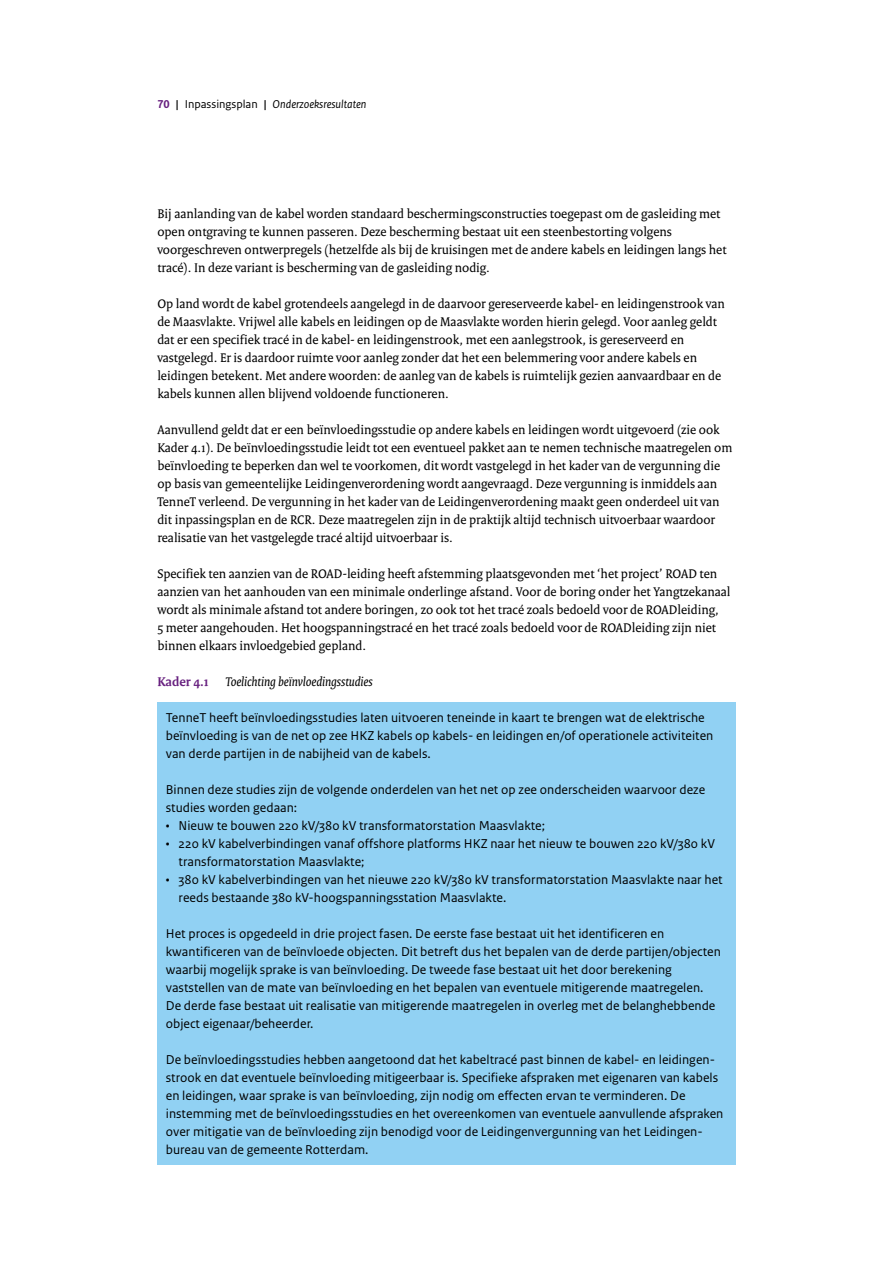
<style>
.page{position:relative;width:893px;height:1263px;background:#fff}
.page>*{position:absolute;margin:0;border:0;box-sizing:border-box;transform-origin:0 0}
.Broodtekst_Serif{font:13.5px/18px "Rijksoverheid Serif";color:#000}
.KADER_PLAT_ARCEER{font:13.5px/18px "Rijksoverheid Sans Text";color:#000}
.Figuur_titel{font:italic 13.5px "Rijksoverheid Serif";color:#000}
.Broodtekst_Serif-2{font:italic 12px "Rijksoverheid Sans Text";color:#000}
.s1{font-weight:700;font-style:normal;color:#67207f}
.s2{font-weight:700;font-style:normal}
.s3{font-style:normal}
</style>
<div class="page">
<div style="left:157px;top:702px;width:579px;height:67px;background:#91d1f3"></div>
<div style="left:157px;top:756px;width:579px;height:31px;background:#91d1f3"></div>
<div style="left:157px;top:774px;width:579px;height:49px;background:#91d1f3"></div>
<div style="left:157px;top:810px;width:579px;height:31px;background:#91d1f3"></div>
<div style="left:157px;top:828px;width:579px;height:49px;background:#91d1f3"></div>
<div style="left:157px;top:864px;width:579px;height:49px;background:#91d1f3"></div>
<div style="left:157px;top:900px;width:579px;height:31px;background:#91d1f3"></div>
<div style="left:157px;top:918px;width:579px;height:121px;background:#91d1f3"></div>
<div style="left:157px;top:1026px;width:579px;height:31px;background:#91d1f3"></div>
<div style="left:157px;top:1044px;width:579px;height:121px;background:#91d1f3"></div>
<p class="Broodtekst_Serif-2" style="left:157px;top:97px;width:211px"><span class="s1">70</span> <span class="s2">|</span> <span class="s3">Inpassingsplan</span> <span class="s2">|</span> Onderzoeksresultaten</p>
<p class="Broodtekst_Serif" style="left:157px;top:204px;width:571px">Bij aanlanding van de kabel worden standaard beschermingsconstructies toegepast om de gasleiding met open ontgraving te kunnen passeren. Deze bescherming bestaat uit een steenbestorting volgens voorgeschreven ontwerpregels (hetzelfde als bij de kruisingen met de andere kabels en leidingen langs het tracé). In deze variant is bescherming van de gasleiding nodig.</p>
<p class="Broodtekst_Serif" style="left:157px;top:294px;width:569px">Op land wordt de kabel grotendeels aangelegd in de daarvoor gereserveerde kabel- en leidingenstrook van de Maasvlakte. Vrijwel alle kabels en leidingen op de Maasvlakte worden hierin gelegd. Voor aanleg geldt dat er een specifiek tracé in de kabel- en leidingenstrook, met een aanlegstrook, is gereserveerd en vastgelegd. Er is daardoor ruimte voor aanleg zonder dat het een belemmering voor andere kabels en leidingen betekent. Met andere woorden: de aanleg van de kabels is ruimtelijk gezien aanvaardbaar en de kabels kunnen allen blijvend voldoende functioneren.</p>
<p class="Broodtekst_Serif" style="left:157px;top:420px;width:577px">Aanvullend geldt dat er een beïnvloedingsstudie op andere kabels en leidingen wordt uitgevoerd (zie ook Kader 4.1). De beïnvloedingsstudie leidt tot een eventueel pakket aan te nemen technische maatregelen om beïnvloeding te beperken dan wel te voorkomen, dit wordt vastgelegd in het kader van de vergunning die op basis van gemeentelijke Leidingenverordening wordt aangevraagd. Deze vergunning is inmiddels aan TenneT verleend. De vergunning in het kader van de Leidingenverordening maakt geen onderdeel uit van dit inpassingsplan en de RCR. Deze maatregelen zijn in de praktijk altijd technisch uitvoerbaar waardoor realisatie van het vastgelegde tracé altijd uitvoerbaar is.</p>
<p class="Broodtekst_Serif" style="left:157px;top:564px;width:575px">Specifiek ten aanzien van de ROAD-leiding heeft afstemming plaatsgevonden met ‘het project’ ROAD ten aanzien van het aanhouden van een minimale onderlinge afstand. Voor de boring onder het Yangtzekanaal wordt als minimale afstand tot andere boringen, zo ook tot het tracé zoals bedoeld voor de ROADleiding,<br>5 meter aangehouden. Het hoogspanningstracé en het tracé zoals bedoeld voor de ROADleiding zijn niet binnen elkaars invloedgebied gepland.</p>
<p class="Figuur_titel" style="left:157px;top:673px;width:217px"><span class="s1">Kader 4.1</span> Toelichting beïnvloedingsstudies</p>
<p class="KADER_PLAT_ARCEER" style="left:166px;top:709px;width:549px">TenneT heeft beïnvloedingsstudies laten uitvoeren teneinde in kaart te brengen wat de elektrische beïnvloeding is van de net op zee HKZ kabels op kabels- en leidingen en/of operationele activiteiten van derde partijen in de nabijheid van de kabels.</p>
<p class="KADER_PLAT_ARCEER" style="left:166px;top:781px;width:541px">Binnen deze studies zijn de volgende onderdelen van het net op zee onderscheiden waarvoor deze studies worden gedaan:</p>
<p class="KADER_PLAT_ARCEER" style="left:166px;top:817px;width:381px">• Nieuw te bouwen 220 kV/380 kV transformatorstation Maasvlakte;</p>
<p class="KADER_PLAT_ARCEER" style="left:179px;top:835px;width:538px;text-indent:-13px">• 220 kV kabelverbindingen vanaf offshore platforms HKZ naar het nieuw te bouwen 220 kV/380 kV transformatorstation Maasvlakte;</p>
<p class="KADER_PLAT_ARCEER" style="left:179px;top:871px;width:546px;text-indent:-13px">• 380 kV kabelverbindingen van het nieuwe 220 kV/380 kV transformatorstation Maasvlakte naar het reeds bestaande 380 kV-hoogspanningsstation Maasvlakte.</p>
<p class="KADER_PLAT_ARCEER" style="left:166px;top:925px;width:557px">Het proces is opgedeeld in drie project fasen. De eerste fase bestaat uit het identificeren en kwantificeren van de beïnvloede objecten. Dit betreft dus het bepalen van de derde partijen/objecten waarbij mogelijk sprake is van beïnvloeding. De tweede fase bestaat uit het door berekening vaststellen van de mate van beïnvloeding en het bepalen van eventuele mitigerende maatregelen.<br>De derde fase bestaat uit realisatie van mitigerende maatregelen in overleg met de belanghebbende object eigenaar/beheerder.</p>
<p class="KADER_PLAT_ARCEER" style="left:166px;top:1051px;width:559px">De beïnvloedingsstudies hebben aangetoond dat het kabeltracé past binnen de kabel- en leidingen&shy;strook en dat eventuele beïnvloeding mitigeerbaar is. Specifieke afspraken met eigenaren van kabels en leidingen, waar sprake is van beïnvloeding, zijn nodig om effecten ervan te verminderen. De instemming met de beïnvloedingsstudies en het overeenkomen van eventuele aanvullende afspraken over mitigatie van de beïnvloeding zijn benodigd voor de Leidingenvergunning van het Leidingen&shy;bureau van de gemeente Rotterdam.</p>
</div>
